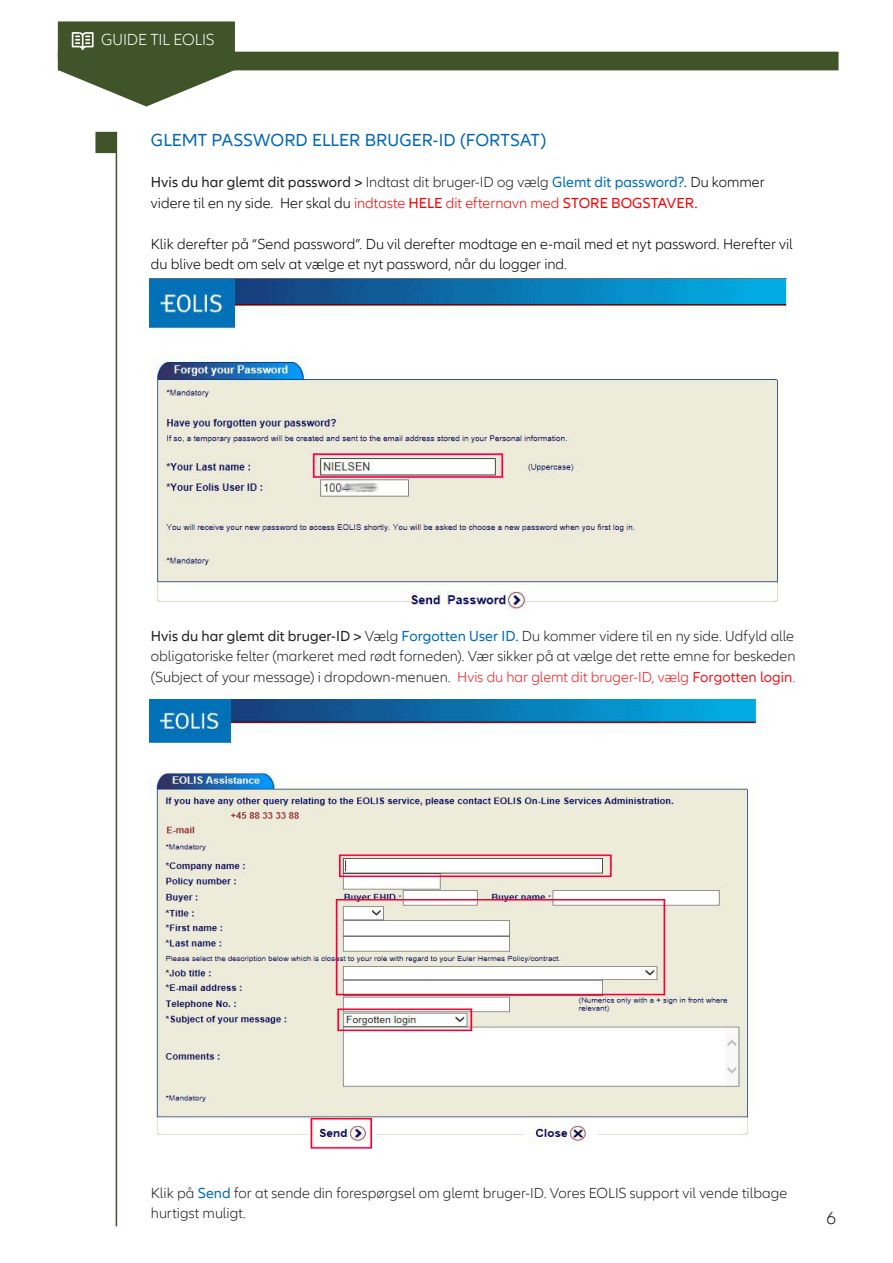
<style>
.page{position:relative;width:893px;height:1263px;background:#fff}
.page>*{position:absolute;margin:0;border:0;box-sizing:border-box;transform-origin:0 0}
.Subhead_11_14_ASR_DL{font:18px "Allianz Neo";letter-spacing:.005em;color:#0168b3}
.t1{font:300 18px "Allianz Neo";color:#231f20}
.t2{font:300 16.5px "Allianz Neo";letter-spacing:-.005em;color:#fff}
.MBT{font:300 15px/20.7px "Allianz Neo";color:#231f20}
.MBT-2{font:300 15px/20.7px "Allianz Neo";color:#000}
.s1{font-weight:400;color:#231f20}
.s2{color:#231f20}
.s3{font-weight:400;color:#006db8}
.s4{color:#f80000}
.s5{font-weight:400;color:#f80000}
.s6{font-weight:400}
.s7{color:#ee1d23}
.s8{font-weight:400;color:#ee1d23}
</style>
<div class="page">
<hr style="left:116px;top:132px;width:1px;height:1094px;background:#3f5429">
<div style="left:95px;top:132px;width:21px;height:21px;background:#3f5429"></div>
<img style="left:150px;top:699px;width:612px;height:450px">
<svg style="left:58px;top:70px;width:177px;height:37px"></svg>
<div style="left:58px;top:21px;width:177px;height:38px;background:#3f5429;border:2px solid #3f5429"></div>
<div style="left:58px;top:52px;width:780px;height:18px;background:#3f5429"></div>
<svg style="left:72px;top:32px;width:22px;height:18px"></svg>
<img style="left:150px;top:279px;width:637px;height:335px">
<p class="t2" style="left:101px;top:31px;width:115px">GUIDE TIL EOLIS</p>
<p class="Subhead_11_14_ASR_DL" style="left:151px;top:129px;width:397px">GLEMT PASSWORD ELLER BRUGER-ID (FORTSAT)</p>
<p class="MBT-2" style="left:151px;top:172px;width:615px"><span class="s1">Hvis du har glemt dit password &gt;</span> <span class="s2">Indtast dit bruger-ID og vælg</span> <span class="s3">Glemt dit password?.</span> Du kommer videre til en ny side. Her skal du <span class="s4">indtaste</span> <span class="s5">HELE</span> <span class="s4">dit efternavn med</span> <span class="s5">STORE BOGSTAVER.</span></p>
<p class="MBT-2" style="left:151px;top:234px;width:643px">Klik derefter på “Send password”. Du vil derefter modtage en e-mail med et nyt password. Herefter vil du blive bedt om selv at vælge et nyt password, når du logger ind.</p>
<p class="MBT" style="left:151px;top:626px;width:646px;text-align:justify"><span class="s6">Hvis du har glemt dit bruger-ID &gt;</span> Vælg <span class="s3">Forgotten User ID.</span> Du kommer videre til en ny side. Udfyld alle obligatoriske felter (markeret med rødt forneden). Vær sikker på at vælge det rette emne for beskeden (Subject of your message) i dropdown-menuen. <span class="s7">Hvis du har glemt dit bruger-ID, vælg</span> <span class="s8">Forgotten login</span><span class="s7">.</span></p>
<p class="MBT" style="left:151px;top:1183px;width:638px">Klik på <span class="s3">Send</span> for at sende din forespørgsel om glemt bruger-ID. Vores EOLIS support vil vende tilbage hurtigst muligt.</p>
<p class="t1" style="left:826px;top:1207px;width:11px">6</p>
</div>
